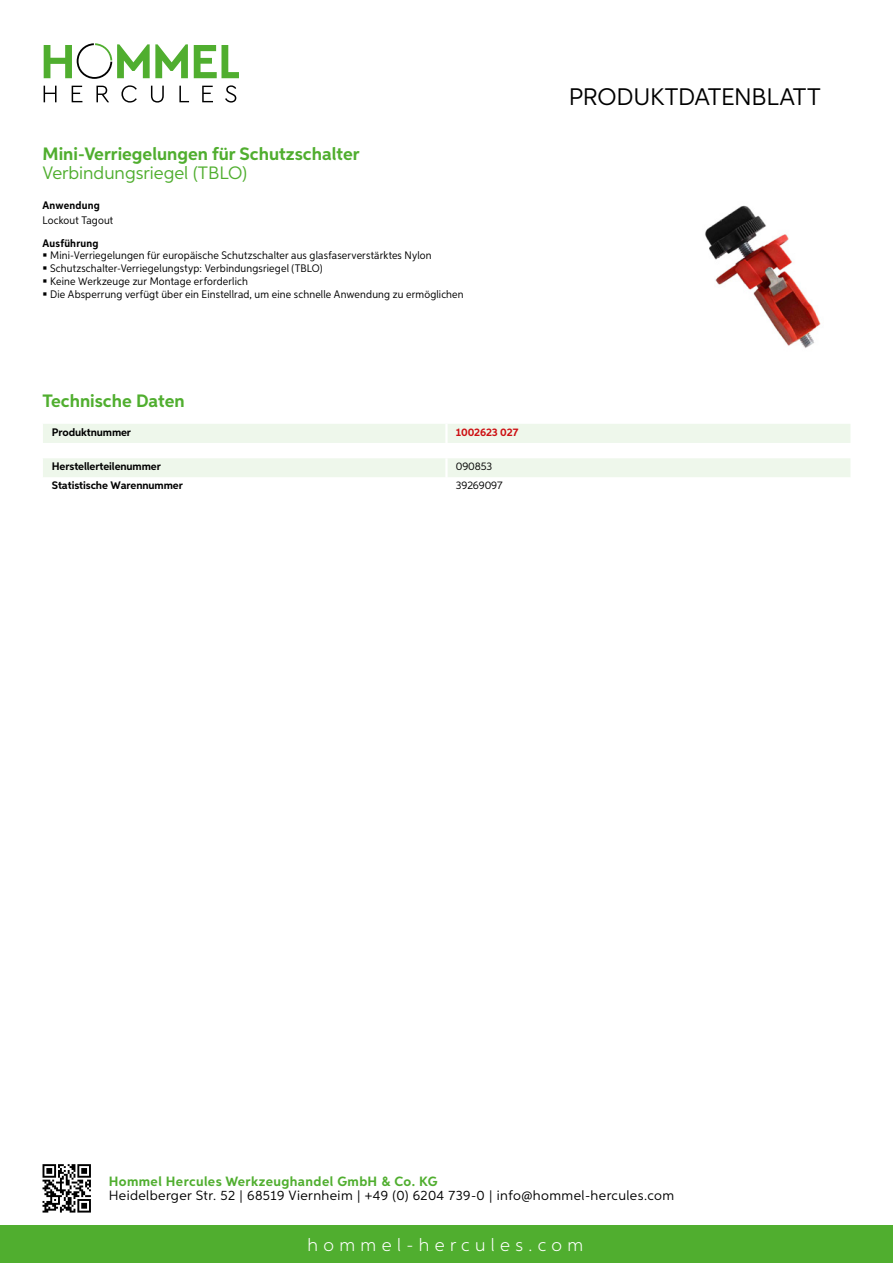
<style>
.page{position:relative;width:893px;height:1263px;background:#fff}
.page>*{position:absolute;margin:0;border:0;box-sizing:border-box;transform-origin:0 0}
.t1{font:24px "Aspira";letter-spacing:-.01em;color:#000}
.t2{font:700 18px "Aspira";color:#50ae2f}
.t3{font:18px "Aspira";color:#50ae2f}
.t4{font:300 18px "Aspira";letter-spacing:.3em;color:#fff}
.t5{font:13.5px "Aspira";letter-spacing:.03em;color:#000}
.t6{font:700 13.5px "Aspira";letter-spacing:.03em;color:#50ae2f}
.t7{font:10.95px/12.8px "Aspira Nar";letter-spacing:.015em;color:#000}
.t8{font:700 10.95px "Aspira";letter-spacing:-.01em;color:#000}
.t9{font:700 10.95px "Aspira Nar";letter-spacing:.02em;color:#000}
.t10{font:10.95px "Aspira";letter-spacing:-.01em;color:#000}
.t11{font:700 10.95px "Aspira";letter-spacing:-.01em;color:#cd1013}
</style>
<div class="page">
<div style="left:0;top:1226px;width:893px;height:37px;background:#50ae2f"></div>
<svg style="left:43px;top:1164px;width:48px;height:48px"></svg>
<svg style="left:194px;top:45px;width:45px;height:33px"></svg>
<svg style="left:44px;top:43px;width:144px;height:36px"></svg>
<svg style="left:44px;top:86px;width:13px;height:16px"></svg>
<svg style="left:72px;top:86px;width:10px;height:16px"></svg>
<svg style="left:96px;top:86px;width:13px;height:16px"></svg>
<svg style="left:121px;top:85px;width:16px;height:18px"></svg>
<svg style="left:151px;top:86px;width:13px;height:17px"></svg>
<svg style="left:179px;top:86px;width:10px;height:16px"></svg>
<svg style="left:202px;top:86px;width:11px;height:16px"></svg>
<svg style="left:225px;top:85px;width:11px;height:18px"></svg>
<div style="left:43px;top:424px;width:807px;height:19px;background:#eef7eb"></div>
<hr style="left:445px;top:424px;width:3px;height:19px;background:#fff">
<div style="left:43px;top:458px;width:807px;height:19px;background:#eef7eb"></div>
<img style="left:705px;top:205px;width:116px;height:143px">
<h2 class="t2" style="left:43px;top:142px;width:319px">Mini-Verriegelungen für Schutzschalter</h2>
<h2 class="t3" style="left:43px;top:162px;width:168px">Verbindungsriegel (TBLO</h2>
<h2 class="t3" style="left:242px;top:162px;width:6px">)</h2>
<p class="t9" style="left:43px;top:199px;width:59px">Anwendung</p>
<p class="t7" style="left:43px;top:214px;width:72px">Lockout Tagout</p>
<p class="t9" style="left:43px;top:236px;width:58px">Ausführung</p>
<p class="t7" style="left:50px;top:249px;width:415px">Mini-Verriegelungen für europäische Schutzschalter aus glasfaserverstärktes Nylon Schutzschalter-Verriegelungstyp: Verbindungsriegel (TBLO)<br>Keine Werkzeuge zur Montage erforderlich<br>Die Absperrung verfügt über ein Einstellrad, um eine schnelle Anwendung zu ermöglichen</p>
<h2 class="t2" style="left:43px;top:390px;width:144px">Technische Daten</h2>
<p class="t8" style="left:52px;top:425px;width:81px">Produktnummer</p>
<p class="t11" style="left:456px;top:425px;width:64px">1002623 027</p>
<p class="t8" style="left:52px;top:460px;width:111px">Herstellerteilenummer</p>
<p class="t10" style="left:456px;top:460px;width:38px">090853</p>
<p class="t8" style="left:52px;top:479px;width:132px">Statistische Warennummer</p>
<p class="t10" style="left:456px;top:479px;width:48px">39269097</p>
<h1 class="t1" style="left:569px;top:82px;width:253px">Produktdatenblatt</h1>
<p class="t6" style="left:109px;top:1172px;width:330px">Hommel Hercules Werkzeughandel GmbH &amp; Co. KG</p>
<p class="t5" style="left:109px;top:1187px;width:567px">Heidelberger Str. 52 | 68519 Viernheim | +49 (0) 6204 739-0 | info@hommel-hercules.com</p>
<h2 class="t4" style="left:307px;top:1234px;width:277px">hommel-hercules.com</h2>
</div>
